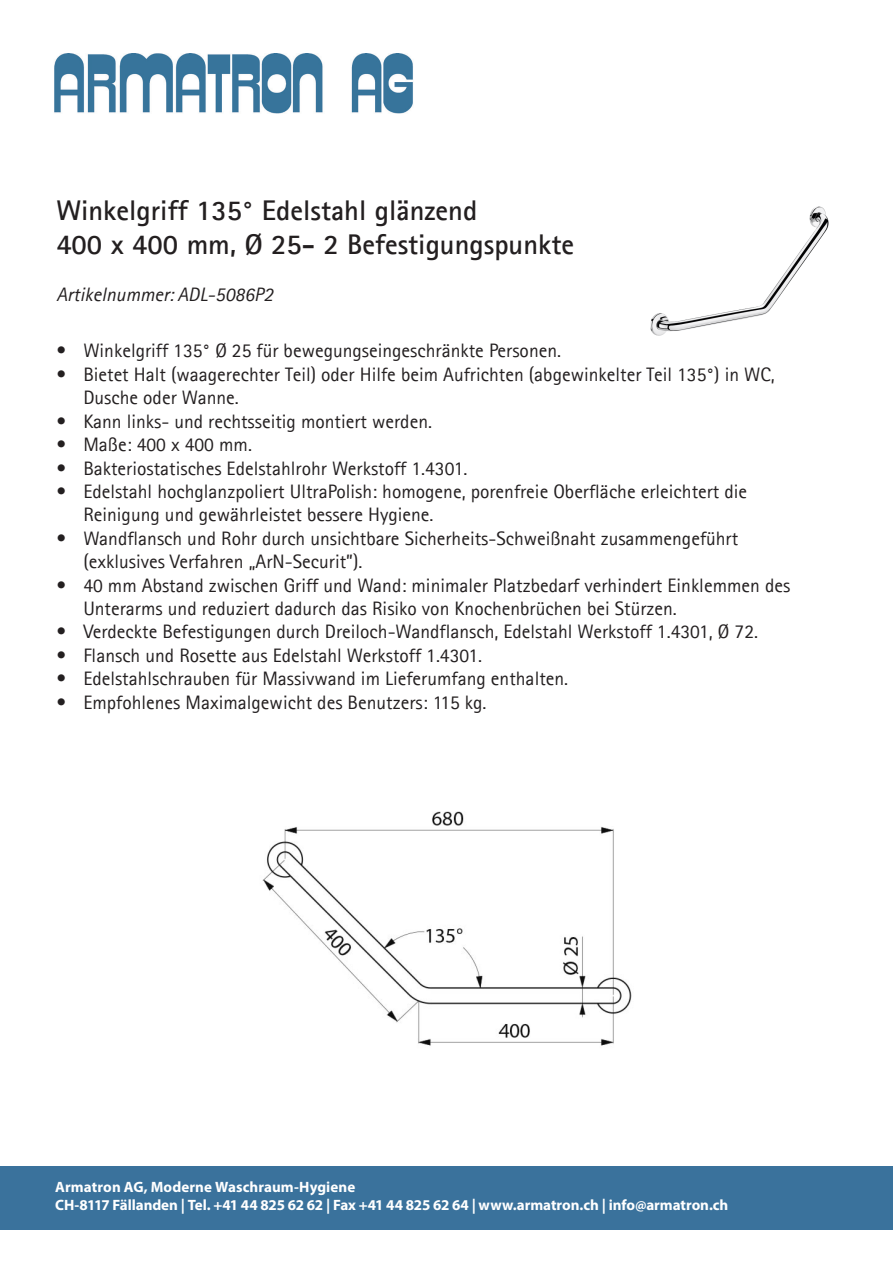
<style>
.page{position:relative;width:893px;height:1263px;background:#fff}
.page>*{position:absolute;margin:0;border:0;box-sizing:border-box;transform-origin:0 0}
.t1{font:700 28.5px "Agfa Rotis Sans Serif";color:#231f20}
.t2{font:19.5px/23.4px "Agfa Rotis Sans Serif";color:#231f20}
.t3{font:italic 19.5px "Agfa Rotis Sans Serif";color:#231f20}
.t4{font:700 15px/18px "Myriad Pro";letter-spacing:-.005em;color:#fff}
</style>
<div class="page">
<div style="left:0;top:1166px;width:893px;height:64px;background:#3a729c"></div>
<img style="left:54px;top:53px;width:359px;height:61px">
<img style="left:650px;top:206px;width:179px;height:130px">
<img style="left:262px;top:811px;width:370px;height:235px">
<p class="t1" style="left:56px;top:192px;width:422px">Winkelgriff 135° Edelstahl glänzend</p>
<p class="t1" style="left:56px;top:226px;width:519px">400 x 400 mm, Ø 25- 2 Befestigungspunkte</p>
<p class="t3" style="left:56px;top:282px;width:219px">Artikelnummer: ADL-5086P2</p>
<p class="t2" style="left:56px;top:339px;width:506px">• Winkelgriff 135° Ø 25 für bewegungseingeschränkte Personen.</p>
<p class="t2" style="left:83px;top:362px;width:693px;text-indent:-27px">• Bietet Halt (waagerechter Teil) oder Hilfe beim Aufrichten (abgewinkelter Teil 135°) in WC,<br>Dusche oder Wanne.</p>
<p class="t2" style="left:56px;top:409px;width:377px">• Kann links- und rechtsseitig montiert werden.</p>
<p class="t2" style="left:56px;top:433px;width:197px">• Maße: 400 x 400 mm.</p>
<p class="t2" style="left:56px;top:456px;width:413px">• Bakteriostatisches Edelstahlrohr Werkstoff 1.4301.</p>
<p class="t2" style="left:83px;top:479px;width:665px;text-indent:-27px">• Edelstahl hochglanzpoliert UltraPolish: homogene, porenfreie Oberfläche erleichtert die<br>Reinigung und gewährleistet bessere Hygiene.</p>
<p class="t2" style="left:83px;top:526px;width:656px;text-indent:-27px">• Wandflansch und Rohr durch unsichtbare Sicherheits-Schweißnaht zusammengeführt (exklusives Verfahren „ArN-Securit”).</p>
<p class="t2" style="left:83px;top:573px;width:708px;text-indent:-27px">• 40 mm Abstand zwischen Griff und Wand: minimaler Platzbedarf verhindert Einklemmen des<br>Unterarms und reduziert dadurch das Risiko von Knochenbrüchen bei Stürzen.</p>
<p class="t2" style="left:56px;top:620px;width:703px">• Verdeckte Befestigungen durch Dreiloch-Wandflansch, Edelstahl Werkstoff 1.4301, Ø 72.</p>
<p class="t2" style="left:56px;top:643px;width:427px">• Flansch und Rosette aus Edelstahl Werkstoff 1.4301.</p>
<p class="t2" style="left:56px;top:667px;width:513px">• Edelstahlschrauben für Massivwand im Lieferumfang enthalten.</p>
<p class="t2" style="left:56px;top:690px;width:432px">• Empfohlenes Maximalgewicht des Benutzers: 115 kg.</p>
<p class="t4" style="left:55px;top:1177px;width:675px">Armatron AG, Moderne Waschraum-Hygiene<br>CH-8117 Fällanden | Tel. +41 44 825 62 62 | Fax +41 44 825 62 64 | www.armatron.ch | info@armatron.ch</p>
</div>
